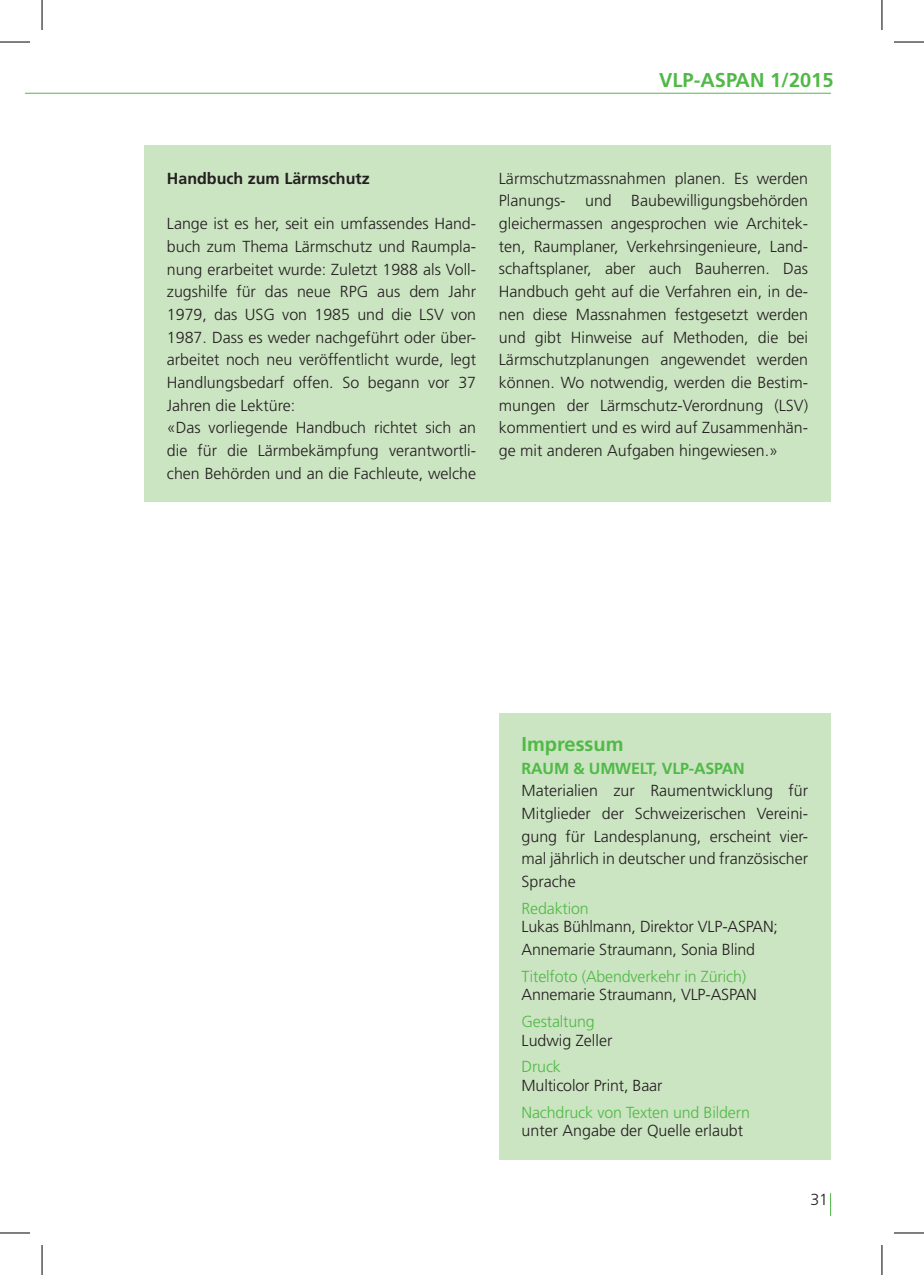
<style>
.page{position:relative;width:924px;height:1275px;background:#fff}
.page>*{position:absolute;margin:0;border:0;box-sizing:border-box;transform-origin:0 0}
.t1{font:700 20px "Frutiger LT Std";color:#51b948}
.t2{font:300 16px/22.6px "Frutiger LT Std";color:#231f20}
.t3{font:300 16px "Frutiger LT Std";letter-spacing:-.01em;color:#51b948}
.t4{font:700 16px "Frutiger LT Std";letter-spacing:-.01em;color:#51b948}
.t5{font:700 16px "Frutiger LT Std";color:#231f20}
</style>
<div class="page">
<svg style="left:25px;top:93px;width:18px;height:1px"></svg>
<hr style="left:43px;top:93px;width:787px;height:1px;background:#51b948">
<div style="left:498px;top:713px;width:332px;height:446px;background:#cbe4c1"></div>
<div style="left:144px;top:145px;width:686px;height:356px;background:#cbe4c1"></div>
<hr style="left:0;top:42px;width:30px;height:1px;background:#000">
<hr style="left:893px;top:42px;width:30px;height:1px;background:#000">
<hr style="left:0;top:1232px;width:30px;height:1px;background:#000">
<hr style="left:893px;top:1232px;width:30px;height:1px;background:#000">
<hr style="left:42px;top:0;width:1px;height:30px;background:#000">
<hr style="left:42px;top:1245px;width:1px;height:30px;background:#000">
<hr style="left:881px;top:0;width:1px;height:30px;background:#000">
<hr style="left:881px;top:1245px;width:1px;height:30px;background:#000">
<p class="t1" style="left:659px;top:69px;width:176px">VLP-ASPAN 1/2015</p>
<p class="t5" style="left:167px;top:169px;width:204px">Handbuch zum Lärmschutz</p>
<p class="t2" style="left:167px;top:213px;width:311px">Lange ist es her, seit ein umfassendes Hand&shy;buch zum Thema Lärmschutz und Raumpla&shy;nung erarbeitet wurde: Zuletzt 1988 als Voll&shy;zugshilfe für das neue RPG aus dem Jahr 1979, das USG von 1985 und die LSV von 1987. Dass es weder nachgeführt oder über&shy;arbeitet noch neu veröffentlicht wurde, legt Handlungsbedarf offen. So begann vor 37<br>Jahren die Lektüre:<br>«Das vorliegende Handbuch richtet sich an die für die Lärmbekämpfung verantwortli&shy;chen Behörden und an die Fachleute, welche</p>
<p class="t2" style="left:498px;top:167px;width:310px">Lärmschutzmassnahmen planen. Es werden<br>Planungs-</p>
<p class="t2" style="left:498px;top:190px;width:311px;text-align:justify;text-indent:86px">und Baubewilligungsbehörden gleichermassen angesprochen wie Architek&shy;ten, Raumplaner, Verkehrsingenieure, Land&shy;schaftsplaner, aber auch Bauherren. Das Handbuch geht auf die Verfahren ein, in de&shy;nen diese Massnahmen festgesetzt werden und gibt Hinweise auf Methoden, die bei Lärmschutzplanungen angewendet werden können. Wo notwendig, werden die Bestim&shy;mungen der Lärmschutz-Verordnung (LSV) kommentiert und es wird auf Zusammenhän&shy;ge mit anderen Aufgaben hingewiesen.»</p>
<p class="t1" style="left:521px;top:732px;width:103px">Impressum</p>
<p class="t4" style="left:521px;top:758px;width:212px">Raum &amp; Umwelt, VLP-ASPAN</p>
<p class="t2" style="left:521px;top:779px;width:288px;text-align:justify">Materialien zur Raumentwicklung für Mitglieder der Schweizerischen Vereini&shy;gung für Landesplanung, erscheint vier&shy;mal jährlich in deutscher und französischer Sprache</p>
<p class="t3" style="left:521px;top:899px;width:69px">Redaktion</p>
<p class="t2" style="left:521px;top:915px;width:258px">Lukas Bühlmann, Direktor VLP-ASPAN;<br>Annemarie Straumann, Sonia Blind</p>
<p class="t3" style="left:521px;top:967px;width:226px">Titelfoto (Abendverkehr in Zürich)</p>
<p class="t2" style="left:521px;top:983px;width:237px">Annemarie Straumann, VLP-ASPAN</p>
<p class="t3" style="left:521px;top:1012px;width:75px">Gestaltung</p>
<p class="t2" style="left:521px;top:1029px;width:92px">Ludwig Zeller</p>
<p class="t3" style="left:521px;top:1057px;width:41px">Druck</p>
<p class="t2" style="left:521px;top:1074px;width:142px">Multicolor Print, Baar</p>
<p class="t3" style="left:521px;top:1103px;width:230px">Nachdruck von Texten und Bildern</p>
<p class="t2" style="left:521px;top:1120px;width:223px">unter Angabe der Quelle erlaubt</p>
<p class="t2" style="left:810px;top:1188px;width:19px">31</p>
</div>
